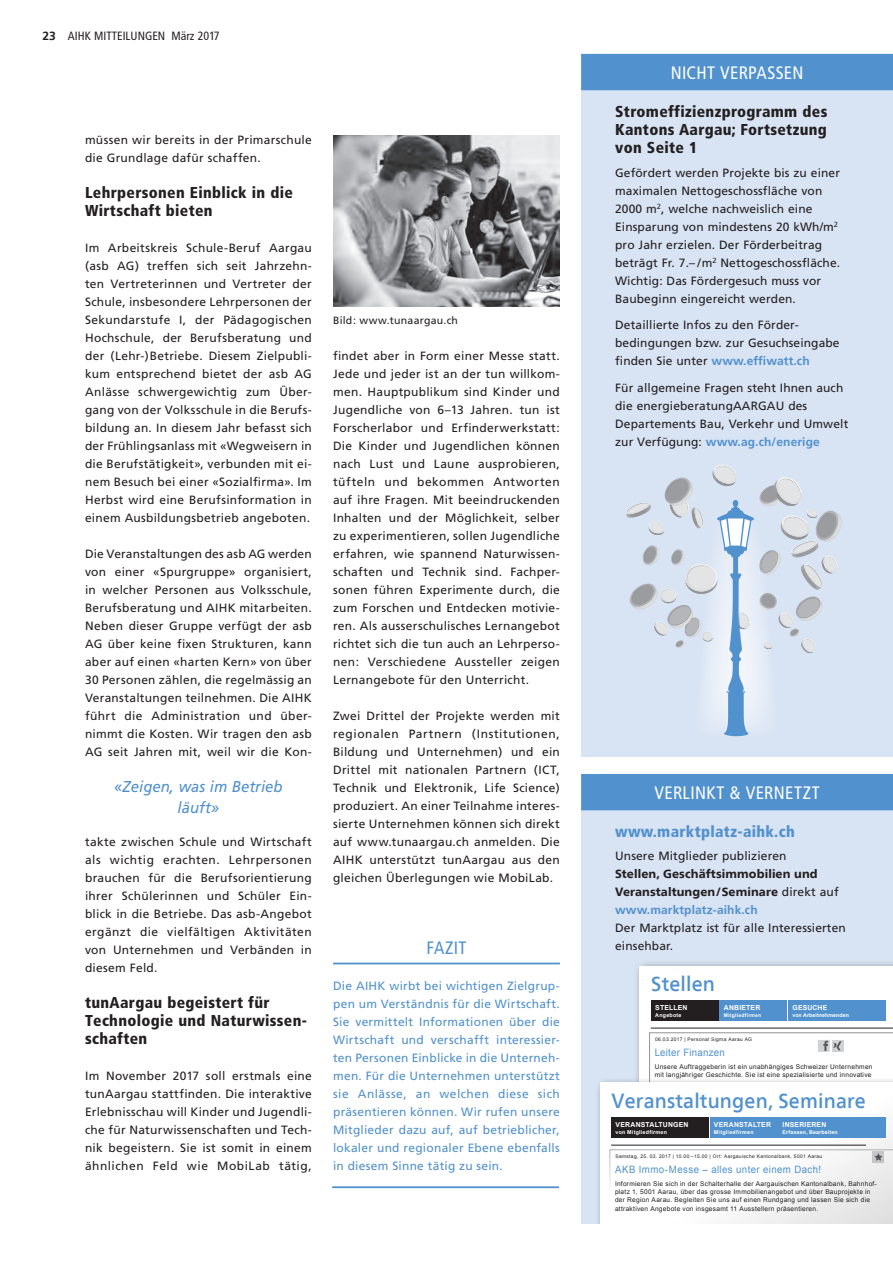
<style>
.page{position:relative;width:893px;height:1263px;background:#fff}
.page>*{position:absolute;margin:0;border:0;box-sizing:border-box;transform-origin:0 0}
.störer{font:500 20.55px "Frutiger Neue LT Com";letter-spacing:.01em;color:#5191cd;scale:.95 1}
.haupttitel_blau{font:condensed 18px "Frutiger LT";letter-spacing:.015em;color:#fff}
.fazit_titel{font:condensed 18px "Frutiger";letter-spacing:.015em;color:#5191cd}
.zwischentitel{font:900 condensed 15.75px/18px "Frutiger";letter-spacing:.02em;color:#231f20}
.zwischentitel_blau{font:900 condensed 15.75px/18px "Frutiger";letter-spacing:.02em;color:#231f20;text-align:justify}
.störer-2{font:italic 15.75px/21px "Frutiger";color:#5191cd;text-align:center;scale:.95 1}
.zwischentitel_blau-2{font:900 condensed 15.75px "Frutiger";letter-spacing:.02em;color:#5191cd}
.fliesstext{font:12px/18px "Frutiger";letter-spacing:.025em;color:#231f20;text-align:justify}
.text_blau_abstand{font:12px/18px "Frutiger";letter-spacing:.01em;color:#231f20}
.fazit{font:12px/18px "Frutiger";letter-spacing:.02em;color:#5191cd;text-align:justify}
.teaser{font:condensed 12px "Frutiger";color:#231f20}
.legende{font:10.5px "Frutiger";letter-spacing:.025em;color:#231f20}
.fliesstext-2{font:10.2px "Arial";letter-spacing:.04em;color:#5191cd;scale:.95 1}
.fliesstext-3{font:700 6.9px "Arial";letter-spacing:.025em;color:#fff}
.fliesstext-4{font:6.6px/8.2px "Arial";letter-spacing:.04em;color:#231f20}
.fliesstext-5{font:700 5.25px "Arial";letter-spacing:.04em;color:#fff}
.fliesstext-6{font:700 5.25px "Arial";letter-spacing:.01em;color:#fff}
.fliesstext-7{font:4.95px "Arial";letter-spacing:.065em;color:#231f20}
.fliesstext-8{font:700 4.95px "Arial";letter-spacing:.045em;color:#fff}
.s1{font-family:"Frutiger LT45";font-weight:300;font-stretch:normal}
.s2{font-weight:700;color:#5191cd}
.s3{font-family:"Frutiger Neue LT Com";font-weight:800}
</style>
<div class="page">
<hr style="left:333px;top:963px;width:227px;height:1px;background:#5191cd">
<hr style="left:332px;top:1186px;width:227px;height:2px;background:#5191cd">
<div style="left:581px;top:54px;width:312px;height:702px;background:#d8e3f3"></div>
<div style="left:581px;top:54px;width:312px;height:36px;background:#5191cd"></div>
<img style="left:333px;top:135px;width:227px;height:171px">
<div style="left:581px;top:774px;width:312px;height:469px;background:#d8e3f3"></div>
<div style="left:581px;top:774px;width:312px;height:36px;background:#5191cd"></div>
<div style="left:634px;top:960px;width:259px;height:193px;background:#231f20;opacity:.6"></div>
<div style="left:639px;top:966px;width:254px;height:176px;background:#fff"></div>
<div style="left:651px;top:1000px;width:68px;height:21px;background:#231f20"></div>
<div style="left:720px;top:1000px;width:67px;height:21px;background:#5191cd"></div>
<div style="left:788px;top:1000px;width:98px;height:21px;background:#5191cd"></div>
<hr style="left:651px;top:1028px;width:242px;height:1px;background:#231f20">
<svg style="left:649px;top:1032px;width:244px;height:45px"></svg>
<svg style="left:598px;top:1080px;width:295px;height:144px"></svg>
<div style="left:611px;top:1117px;width:98px;height:21px;background:#231f20"></div>
<div style="left:710px;top:1117px;width:67px;height:21px;background:#5191cd"></div>
<div style="left:778px;top:1117px;width:108px;height:21px;background:#5191cd"></div>
<hr style="left:611px;top:1145px;width:255px;height:1px;background:#231f20">
<svg style="left:610px;top:1149px;width:283px;height:75px;background:#f6f6f6"></svg>
<div style="left:573px;top:1224px;width:320px;height:39px;background:#fff"></div>
<svg style="left:626px;top:464px;width:215px;height:273px"></svg>
<p class="teaser" style="left:43px;top:29px;width:179px"><span class="s1">23</span> AIHK MITTEILUNGEN März 2017</p>
<p class="fliesstext" style="left:85px;top:131px;width:228px">müssen wir bereits in der Primarschule die Grundlage dafür schaffen.</p>
<p class="zwischentitel" style="left:85px;top:183px;width:209px">Lehrpersonen Einblick in die<br>Wirtschaft bieten</p>
<p class="fliesstext" style="left:85px;top:239px;width:228px">Im Arbeitskreis Schule-Beruf Aargau (asb AG) treffen sich seit Jahrzehn&shy;ten Vertreterinnen und Vertreter der Schule, insbesondere Lehrpersonen der Sekundarstufe I, der Pädagogischen Hochschule, der Berufsberatung und der (Lehr-)Betriebe. Diesem Zielpubli&shy;kum entsprechend bietet der asb AG Anlässe schwergewichtig zum Über&shy;gang von der Volksschule in die Berufs&shy;bildung an. In diesem Jahr befasst sich der Frühlingsanlass mit «Wegweisern in die Berufstätigkeit», verbunden mit ei&shy;nem Besuch bei einer «Sozialfirma». Im Herbst wird eine Berufsinformation in einem Ausbildungsbetrieb angeboten.</p>
<p class="fliesstext" style="left:85px;top:545px;width:228px">Die Veranstaltungen des asb AG werden von einer «Spurgruppe» organisiert, in welcher Personen aus Volksschule, Berufsberatung und AIHK mitarbeiten.<br>Neben dieser Gruppe verfügt der asb AG über keine fixen Strukturen, kann aber auf einen «harten Kern» von über 30 Personen zählen, die regelmässig an Veranstaltungen teilnehmen. Die AIHK führt die Administration und über&shy;nimmt die Kosten. Wir tragen den asb AG seit Jahren mit, weil wir die Kon-</p>
<p class="störer-2" style="left:114px;top:776px;width:179px">«Zeigen, was im Betrieb läuft»</p>
<p class="fliesstext" style="left:85px;top:833px;width:228px">takte zwischen Schule und Wirtschaft als wichtig erachten. Lehrpersonen brauchen für die Berufsorientierung ihrer Schülerinnen und Schüler Ein&shy;blick in die Betriebe. Das asb-Angebot ergänzt die vielfältigen Aktivitäten von Unternehmen und Verbänden in diesem Feld.</p>
<p class="zwischentitel" style="left:85px;top:993px;width:222px">tunAargau begeistert für<br>Technologie und Naturwissen&shy;schaften</p>
<p class="fliesstext" style="left:85px;top:1067px;width:228px">Im November 2017 soll erstmals eine tunAargau stattfinden. Die interaktive Erlebnisschau will Kinder und Jugendli&shy;che für Naturwissenschaften und Tech&shy;nik begeistern. Sie ist somit in einem ähnlichen Feld wie MobiLab tätig,</p>
<p class="legende" style="left:333px;top:314px;width:126px">Bild: www.tunaargau.ch</p>
<p class="fliesstext" style="left:333px;top:347px;width:228px">findet aber in Form einer Messe statt.<br>Jede und jeder ist an der tun willkom&shy;men. Hauptpublikum sind Kinder und Jugendliche von 6–13 Jahren. tun ist Forscherlabor und Erfinderwerkstatt:<br>Die Kinder und Jugendlichen können nach Lust und Laune ausprobieren, tüfteln und bekommen Antworten auf ihre Fragen. Mit beeindruckenden Inhalten und der Möglichkeit, selber zu experimentieren, sollen Jugendliche erfahren, wie spannend Naturwissen&shy;schaften und Technik sind. Fachper&shy;sonen führen Experimente durch, die zum Forschen und Entdecken motivie&shy;ren. Als ausserschulisches Lernangebot richtet sich die tun auch an Lehrperso&shy;nen: Verschiedene Aussteller zeigen Lernangebote für den Unterricht.</p>
<p class="fliesstext" style="left:333px;top:707px;width:228px">Zwei Drittel der Projekte werden mit regionalen Partnern (Institutionen, Bildung und Unternehmen) und ein Drittel mit nationalen Partnern (ICT, Technik und Elektronik, Life Science) produziert. An einer Teilnahme interes&shy;sierte Unternehmen können sich direkt auf www.tunaargau.ch anmelden. Die AIHK unterstützt tunAargau aus den gleichen Überlegungen wie MobiLab.</p>
<p class="fazit_titel" style="left:427px;top:937px;width:41px">FAZIT</p>
<p class="fazit" style="left:333px;top:977px;width:228px">Die AIHK wirbt bei wichtigen Zielgrup&shy;pen um Verständnis für die Wirtschaft.<br>Sie vermittelt Informationen über die Wirtschaft und verschafft interessier&shy;ten Personen Einblicke in die Unterneh&shy;men. Für die Unternehmen unterstützt sie Anlässe, an welchen diese sich präsentieren können. Wir rufen unsere Mitglieder dazu auf, auf betrieblicher, lokaler und regionaler Ebene ebenfalls in diesem Sinne tätig zu sein.</p>
<p class="haupttitel_blau" style="left:671px;top:62px;width:134px">NICHT VERPASSEN</p>
<p class="zwischentitel_blau" style="left:615px;top:102px;width:214px">Stromeffizienzprogramm des Kantons Aargau; Fortsetzung von Seite 1</p>
<p class="text_blau_abstand" style="left:615px;top:164px;width:226px">Gefördert werden Projekte bis zu einer maximalen Nettogeschossfläche von 2000 m<sup>2</sup>, welche nachweislich eine Einsparung von mindestens 20 kWh/m<sup>2 </sup>pro Jahr erzielen. Der Förderbeitrag beträgt Fr. 7.– /m<sup>2</sup> Nettogeschossfläche.<br>Wichtig: Das Fördergesuch muss vor Baubeginn eingereicht werden.</p>
<p class="text_blau_abstand" style="left:615px;top:316px;width:226px">Detaillierte Infos zu den Förder&shy;bedingungen bzw. zur Gesuchseingabe finden Sie unter <span class="s2">www.effiwatt.ch</span></p>
<p class="text_blau_abstand" style="left:615px;top:379px;width:235px">Für allgemeine Fragen steht Ihnen auch die energieberatungAARGAU des Departements Bau, Verkehr und Umwelt zur Verfügung: <span class="s2">www.ag.ch/enerige</span></p>
<p class="haupttitel_blau" style="left:654px;top:782px;width:167px">VERLINKT &amp; VERNETZT</p>
<p class="zwischentitel_blau-2" style="left:615px;top:822px;width:181px">www.marktplatz-aihk.ch</p>
<p class="text_blau_abstand" style="left:615px;top:847px;width:232px">Unsere Mitglieder publizieren<br><span class="s3">Stellen, Geschäftsimmobilien und<br>Veranstaltungen/Seminare</span> direkt auf <span class="s2">www.marktplatz-aihk.ch<br></span>Der Marktplatz ist für alle Interessierten einsehbar.</p>
<p class="störer" style="left:651px;top:971px;width:69px">Stellen</p>
<p class="fliesstext-3" style="left:655px;top:1002px;width:34px">STELLEN</p>
<p class="fliesstext-5" style="left:655px;top:1011px;width:28px">Angebote</p>
<p class="fliesstext-3" style="left:792px;top:1002px;width:36px">GESUCHE</p>
<p class="fliesstext-6" style="left:792px;top:1011px;width:58px">von Arbeitnehmenden</p>
<p class="fliesstext-3" style="left:724px;top:1003px;width:38px">ANBIETER</p>
<p class="fliesstext-8" style="left:724px;top:1011px;width:39px">Mitgliedfirmen</p>
<p class="fliesstext-7" style="left:655px;top:1036px;width:99px">06.03.2017 | Personal Sigma Aarau AG</p>
<p class="fliesstext-2" style="left:655px;top:1045px;width:75px">Leiter Finanzen</p>
<p class="fliesstext-4" style="left:655px;top:1062px;width:219px">Unsere Auftraggeberin ist ein unabhängiges Schweizer Unternehmen mit langjähriger Geschichte. Sie ist eine spezialisierte und innovative</p>
<p class="störer" style="left:612px;top:1088px;width:269px">Veranstaltungen, Seminare</p>
<p class="fliesstext-3" style="left:616px;top:1119px;width:74px">VERANSTALTUNGEN</p>
<p class="fliesstext-5" style="left:616px;top:1128px;width:53px">von Mitgliedfirmen</p>
<p class="fliesstext-3" style="left:783px;top:1119px;width:45px">INSERIEREN</p>
<p class="fliesstext-5" style="left:783px;top:1128px;width:57px">Erfassen, Bearbeiten</p>
<p class="fliesstext-2" style="left:615px;top:1162px;width:219px">AKB Immo-Messe – alles unter einem Dach!</p>
<p class="fliesstext-4" style="left:615px;top:1179px;width:263px">Informieren Sie sich in der Schalterhalle der Aargauischen Kantonalbank, Bahnhof&shy;platz 1, 5001 Aarau, über das grosse Immobilienangebot und über Bauprojekte in der Region Aarau. Begleiten Sie uns auf einen Rundgang und lassen Sie sich die attraktiven Angebote von insgesamt 11 Ausstellern präsentieren.</p>
<p class="fliesstext-3" style="left:714px;top:1119px;width:59px">VERANSTALTER</p>
<p class="fliesstext-5" style="left:714px;top:1128px;width:41px">Mitgliedfirmen</p>
<p class="fliesstext-7" style="left:615px;top:1153px;width:208px">Samstag, 25. 03. 2017 | 10.00 –15.00 | Ort: Aargauische Kantonalbank, 5001 Aarau</p>
</div>
